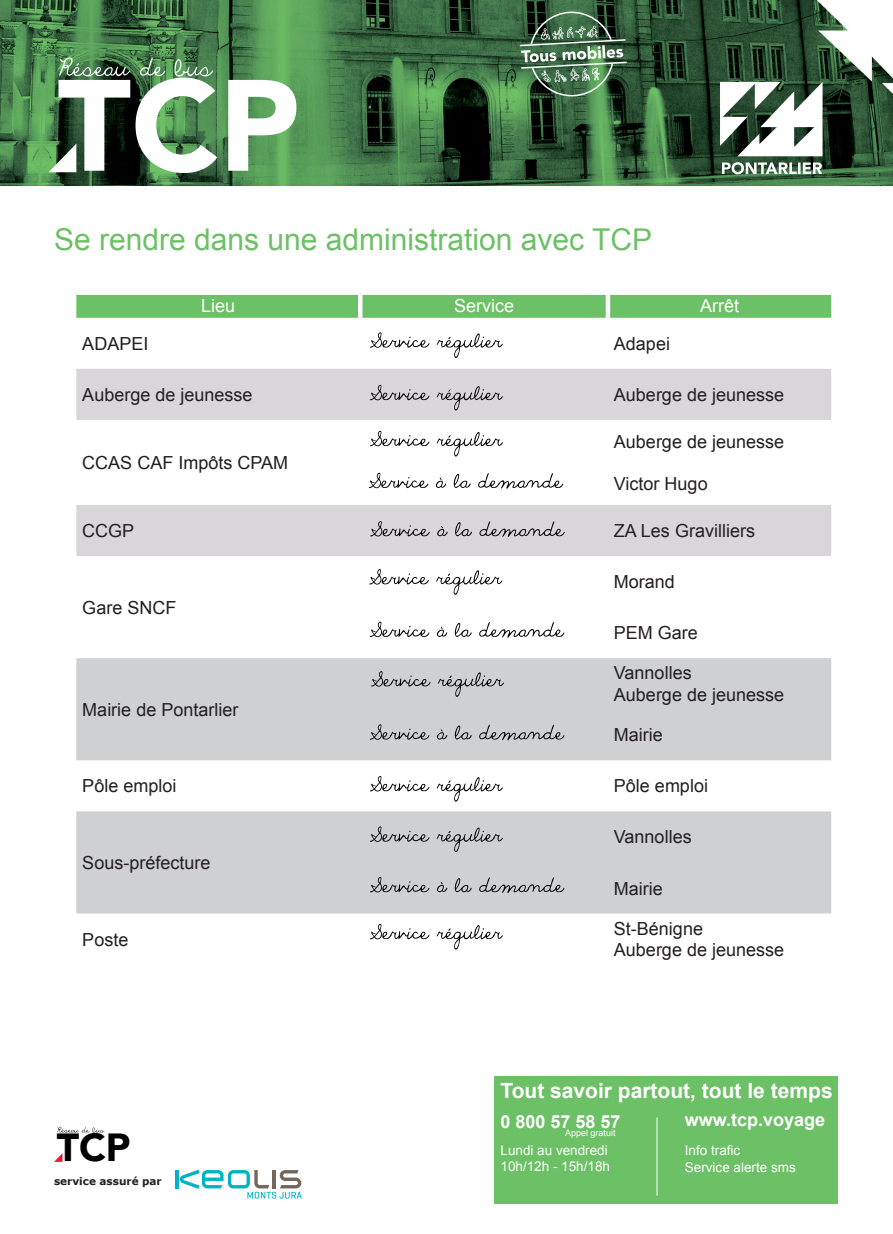
<style>
.page{position:relative;width:893px;height:1234px;background:#fff}
.page>*{position:absolute;margin:0;border:0;box-sizing:border-box;transform-origin:0 0}
.t1{font:900 128.25px "Avenir";color:#fff}
.t2{font:900 39.15px "Avenir";color:#000001}
.t3{font:30px "Arial";color:#6cc065}
.t4{font:700 21px "Arial";color:#fff}
.t5{font:18px/21.6px "Arial";color:#231f20}
.t6{font:700 18px "Arial";color:#fff}
.t7{font:18px "Arial";color:#fff}
.t8{font:13.5px "Arial";color:#fff}
.t9{font:700 10.5px "Verdana";color:#231f20}
.t10{font:9px "Arial";color:#fff}
</style>
<div class="page">
<div style="left:76px;top:295px;width:755px;height:23px;background:#6cc065"></div>
<div style="left:76px;top:658px;width:755px;height:102px;background:#ced0d1"></div>
<div style="left:76px;top:811px;width:755px;height:102px;background:#ced0d1"></div>
<hr style="left:358px;top:295px;width:4px;height:23px;background:#fff">
<hr style="left:606px;top:295px;width:4px;height:23px;background:#fff">
<img style="left:0;top:0;width:893px;height:185px">
<svg style="left:722px;top:162px;width:100px;height:12px"></svg>
<svg style="left:720px;top:82px;width:102px;height:74px"></svg>
<svg style="left:49px;top:143px;width:27px;height:29px"></svg>
<svg style="left:59px;top:57px;width:71px;height:19px"></svg>
<svg style="left:140px;top:58px;width:25px;height:18px"></svg>
<svg style="left:174px;top:59px;width:39px;height:18px"></svg>
<div style="left:494px;top:1075px;width:344px;height:127px;background:#6cc065"></div>
<svg style="left:55px;top:1153px;width:7px;height:8px"></svg>
<svg style="left:57px;top:1126px;width:47px;height:6px"></svg>
<hr style="left:175px;top:1169px;width:4px;height:19px;background:#00b3c5">
<svg style="left:180px;top:1169px;width:122px;height:29px"></svg>
<hr style="left:657px;top:1117px;width:1px;height:78px;background:#fff">
<svg style="left:369px;top:569px;width:60px;height:15px"></svg>
<svg style="left:436px;top:570px;width:66px;height:24px"></svg>
<svg style="left:370px;top:923px;width:59px;height:16px"></svg>
<svg style="left:437px;top:925px;width:66px;height:24px"></svg>
<svg style="left:370px;top:826px;width:59px;height:15px"></svg>
<svg style="left:437px;top:827px;width:66px;height:25px;background:#b4b6b7"></svg>
<svg style="left:370px;top:776px;width:59px;height:15px"></svg>
<svg style="left:437px;top:777px;width:66px;height:24px"></svg>
<svg style="left:371px;top:671px;width:60px;height:15px"></svg>
<svg style="left:438px;top:672px;width:66px;height:24px;background:#b4b5b6"></svg>
<svg style="left:370px;top:332px;width:59px;height:16px"></svg>
<svg style="left:437px;top:333px;width:66px;height:25px"></svg>
<div style="left:76px;top:369px;width:755px;height:51px;background:#d8d6d9"></div>
<svg style="left:370px;top:431px;width:59px;height:15px"></svg>
<svg style="left:437px;top:432px;width:66px;height:24px"></svg>
<svg style="left:369px;top:472px;width:59px;height:16px"></svg>
<svg style="left:436px;top:477px;width:10px;height:11px"></svg>
<svg style="left:454px;top:474px;width:17px;height:14px"></svg>
<svg style="left:478px;top:473px;width:85px;height:15px"></svg>
<div style="left:76px;top:505px;width:755px;height:51px;background:#d8d6d9"></div>
<svg style="left:370px;top:621px;width:59px;height:16px"></svg>
<svg style="left:437px;top:626px;width:10px;height:10px"></svg>
<svg style="left:455px;top:622px;width:17px;height:14px"></svg>
<svg style="left:479px;top:622px;width:85px;height:15px"></svg>
<svg style="left:370px;top:724px;width:59px;height:15px"></svg>
<svg style="left:437px;top:729px;width:10px;height:10px"></svg>
<svg style="left:455px;top:725px;width:17px;height:14px"></svg>
<svg style="left:479px;top:724px;width:85px;height:16px"></svg>
<svg style="left:370px;top:876px;width:59px;height:16px"></svg>
<svg style="left:437px;top:881px;width:10px;height:11px"></svg>
<svg style="left:455px;top:877px;width:17px;height:15px"></svg>
<svg style="left:479px;top:877px;width:85px;height:15px"></svg>
<svg style="left:520px;top:11px;width:107px;height:85px;background:#537659"></svg>
<h1 class="t1" style="left:58px;top:16px;width:244px">TCP</h1>
<p class="t3" style="left:54px;top:220px;width:600px">Se rendre dans une administration avec TCP</p>
<p class="t7" style="left:201px;top:293px;width:36px">Lieu</p>
<p class="t7" style="left:454px;top:293px;width:62px">Service</p>
<p class="t7" style="left:700px;top:293px;width:41px">Arrêt</p>
<p class="t5" style="left:82px;top:333px;width:68px">ADAPEI</p>
<p class="t5" style="left:614px;top:333px;width:58px">Adapei</p>
<p class="t5" style="left:82px;top:384px;width:172px">Auberge de jeunesse</p>
<p class="t5" style="left:614px;top:384px;width:172px">Auberge de jeunesse</p>
<p class="t5" style="left:82px;top:452px;width:207px">CCAS CAF Impôts CPAM</p>
<p class="t5" style="left:614px;top:430px;width:172px">Auberge de jeunesse</p>
<p class="t5" style="left:614px;top:473px;width:95px">Victor Hugo</p>
<p class="t5" style="left:82px;top:520px;width:54px">CCGP</p>
<p class="t5" style="left:614px;top:520px;width:143px">ZA Les Gravilliers</p>
<p class="t5" style="left:82px;top:596px;width:96px">Gare SNCF</p>
<p class="t5" style="left:82px;top:698px;width:158px">Mairie de Pontarlier</p>
<p class="t5" style="left:614px;top:571px;width:63px">Morand</p>
<p class="t5" style="left:614px;top:622px;width:86px">PEM Gare</p>
<p class="t5" style="left:614px;top:662px;width:172px">Vannolles<br>Auberge de jeunesse</p>
<p class="t5" style="left:614px;top:724px;width:50px">Mairie</p>
<p class="t5" style="left:82px;top:775px;width:96px">Pôle emploi</p>
<p class="t5" style="left:614px;top:775px;width:96px">Pôle emploi</p>
<p class="t5" style="left:82px;top:851px;width:130px">Sous-préfecture</p>
<p class="t5" style="left:614px;top:826px;width:79px">Vannolles</p>
<p class="t5" style="left:614px;top:877px;width:50px">Mairie</p>
<p class="t5" style="left:82px;top:928px;width:48px">Poste</p>
<p class="t5" style="left:614px;top:917px;width:172px">St-Bénigne<br>Auberge de jeunesse</p>
<h2 class="t2" style="left:57px;top:1113px;width:75px">TCP</h2>
<p class="t9" style="left:54px;top:1173px;width:109px">service assuré par</p>
<p class="t4" style="left:500px;top:1076px;width:334px">Tout savoir partout, tout le temps</p>
<p class="t6" style="left:500px;top:1109px;width:122px">0 800 57 58 57</p>
<p class="t10" style="left:565px;top:1126px;width:52px">Appel gratuit</p>
<p class="t8" style="left:500px;top:1141px;width:109px">Lundi au vendredi</p>
<p class="t8" style="left:500px;top:1157px;width:111px">10h/12h - 15h/18h</p>
<p class="t6" style="left:685px;top:1107px;width:142px">www.tcp.voyage</p>
<p class="t8" style="left:685px;top:1141px;width:57px">Info trafic</p>
<p class="t8" style="left:685px;top:1157px;width:113px">Service alerte sms</p>
</div>
